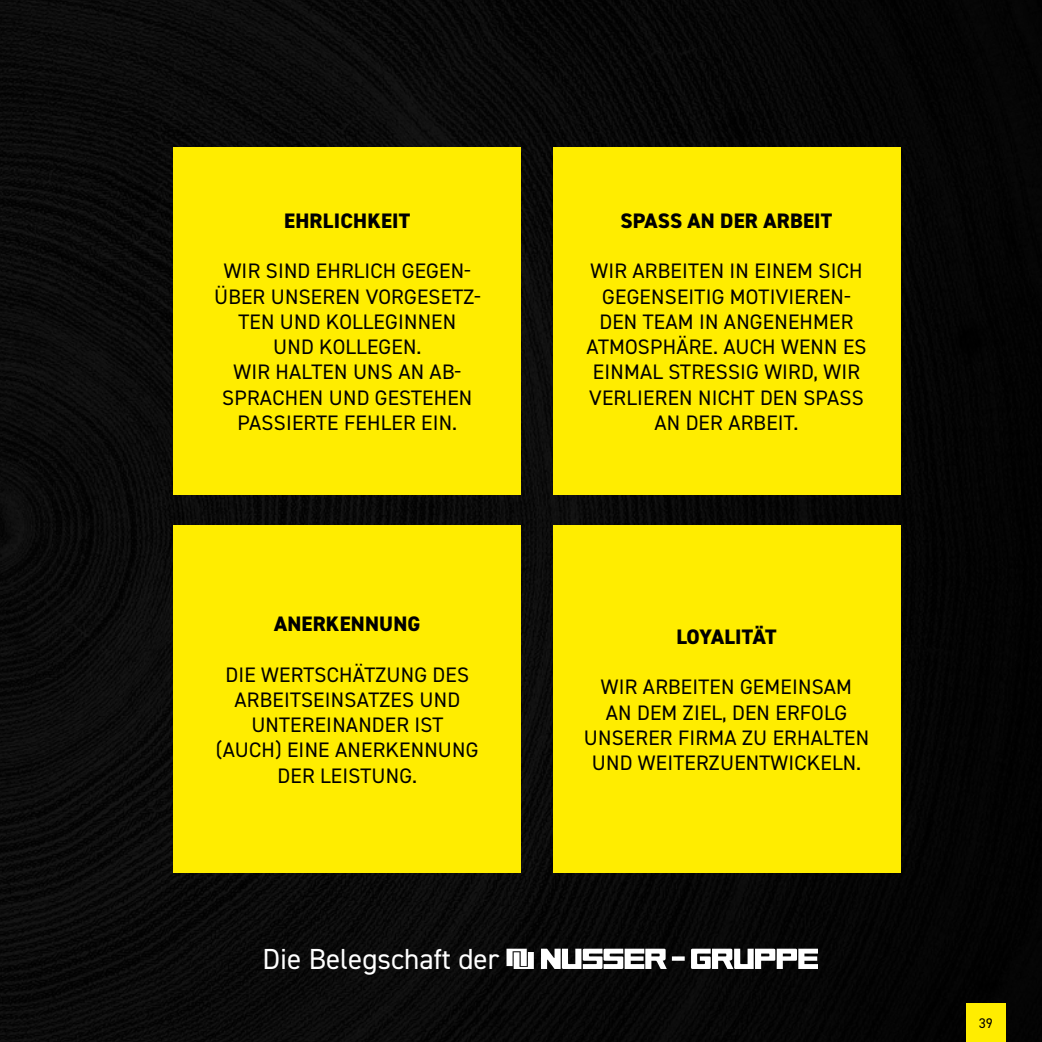
<style>
.page{position:relative;width:1042px;height:1042px;background:#fff}
.page>*{position:absolute;margin:0;border:0;box-sizing:border-box;transform-origin:0 0}
.t1{font:29.05px "DIN2014";color:#fff}
.t2{font:21px/25.2px "DIN2014";letter-spacing:.01em;color:#000;text-align:center}
.t3{font:800 21px "DIN2014";letter-spacing:.01em;color:#000}
.t4{font:800 21px "DIN2014";letter-spacing:-.02em;color:#000}
.t5{font:14px "DIN2014";color:#000}
</style>
<div class="page">
<img style="left:0;top:0;width:1042px;height:1042px">
<div style="left:174px;top:147px;width:347px;height:347px;background:#ffed00"></div>
<div style="left:553px;top:147px;width:347px;height:347px;background:#ffed00"></div>
<div style="left:174px;top:525px;width:347px;height:347px;background:#ffed00"></div>
<div style="left:553px;top:525px;width:347px;height:347px;background:#ffed00"></div>
<div style="left:672px;top:956px;width:13px;height:5px;background:#fff"></div>
<svg style="left:541px;top:948px;width:126px;height:21px"></svg>
<svg style="left:506px;top:948px;width:28px;height:21px"></svg>
<svg style="left:691px;top:948px;width:127px;height:21px"></svg>
<div style="left:966px;top:1003px;width:40px;height:39px;background:#ffed00"></div>
<p class="t3" style="left:284px;top:207px;width:128px">EHRLICHKEIT</p>
<p class="t2" style="left:214px;top:258px;width:268px">WIR SIND EHRLICH GEGEN-<br>ÜBER UNSEREN VORGESETZ-<br>TEN UND KOLLEGINNEN<br>UND KOLLEGEN.<br>WIR HALTEN UNS AN AB-<br>SPRACHEN UND GESTEHEN<br>PASSIERTE FEHLER EIN.</p>
<p class="t3" style="left:274px;top:610px;width:148px">ANERKENNUNG</p>
<p class="t2" style="left:216px;top:661px;width:264px">DIE WERTSCHÄTZUNG DES<br>ARBEITSEINSATZES UND<br>UNTEREINANDER IST (AUCH) EINE ANERKENNUNG<br>DER LEISTUNG.</p>
<h1 class="t1" style="left:263px;top:941px;width:238px">Die Belegschaft der</h1>
<p class="t3" style="left:620px;top:207px;width:213px">SPASS AN DER ARBEIT</p>
<p class="t2" style="left:586px;top:258px;width:282px">WIR ARBEITEN IN EINEM SICH<br>GEGENSEITIG MOTIVIEREN-<br>DEN TEAM IN ANGENEHMER<br>ATMOSPHÄRE. AUCH WENN ES<br>EINMAL STRESSIG WIRD, WIR<br>VERLIEREN NICHT DEN SPASS<br>AN DER ARBEIT.</p>
<p class="t4" style="left:676px;top:623px;width:102px">LOYALITÄT</p>
<p class="t2" style="left:584px;top:674px;width:287px">WIR ARBEITEN GEMEINSAM<br>AN DEM ZIEL, DEN ERFOLG<br>UNSERER FIRMA ZU ERHALTEN<br>UND WEITERZUENTWICKELN.</p>
<p class="t5" style="left:979px;top:1014px;width:15px">39</p>
</div>
